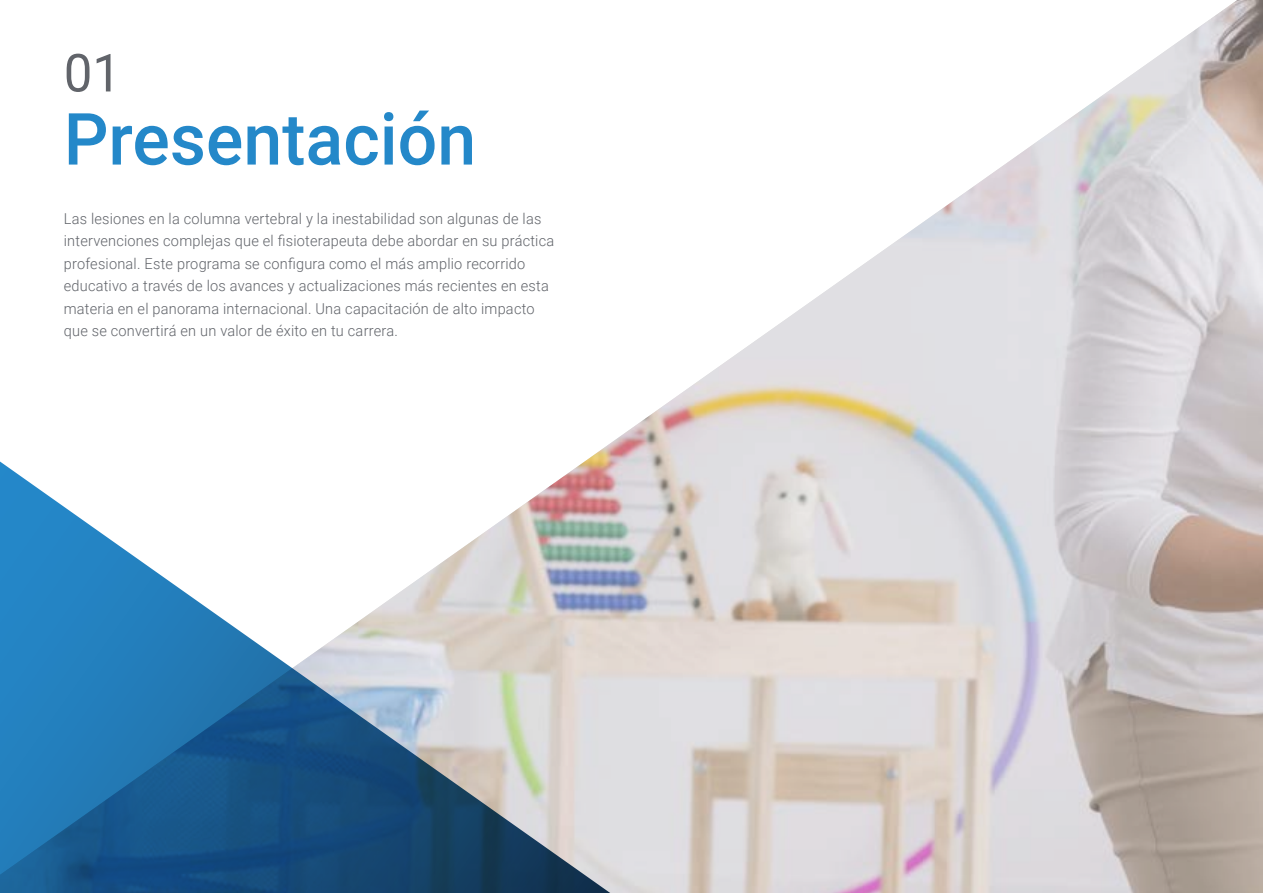
<style>
.page{position:relative;width:1263px;height:893px;background:#fff}
.page>*{position:absolute;margin:0;border:0;box-sizing:border-box;transform-origin:0 0}
.t1{font:500 72px "Roboto";color:#2488c9}
.t2{font:52.5px "Roboto";color:#61646a}
.t3{font:300 15px/22.5px "Roboto";letter-spacing:.015em;color:#61646a}
</style>
<div class="page">
<img style="left:607px;top:0;width:656px;height:893px">
<svg style="left:0;top:446px;width:640px;height:447px"></svg>
<h2 class="t2" style="left:64px;top:36px;width:59px">01</h2>
<h1 class="t1" style="left:64px;top:89px;width:414px">Presentación</h1>
<p class="t3" style="left:64px;top:207px;width:492px">Las lesiones en la columna vertebral y la inestabilidad son algunas de las intervenciones complejas que el fisioterapeuta debe abordar en su práctica profesional. Este programa se configura como el más amplio recorrido educativo a través de los avances y actualizaciones más recientes en esta materia en el panorama internacional. Una capacitación de alto impacto que se convertirá en un valor de éxito en tu carrera.</p>
</div>
